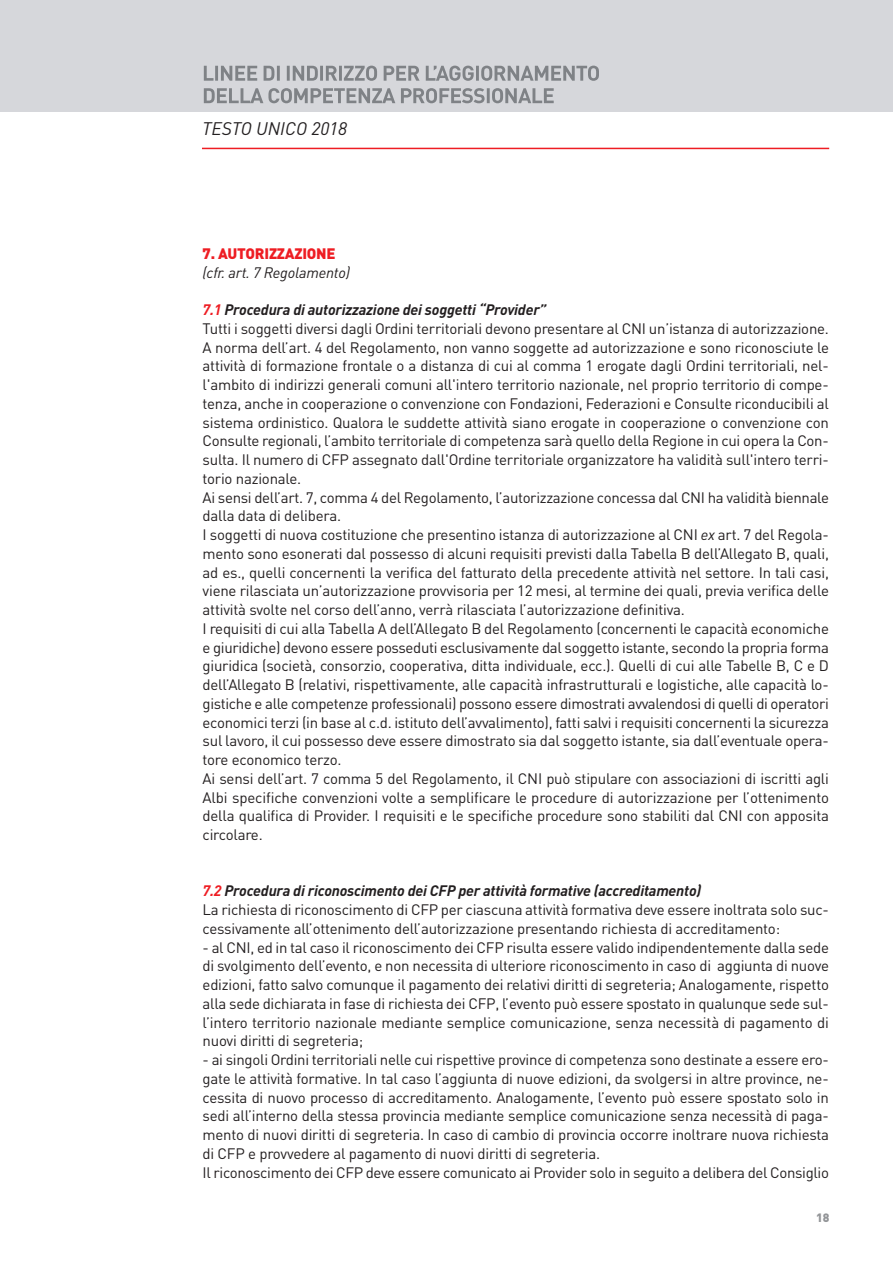
<style>
.page{position:relative;width:893px;height:1263px;background:#fff}
.page>*{position:absolute;margin:0;border:0;box-sizing:border-box;transform-origin:0 0}
.t1{font:italic 18px "DIN";color:#231f20}
.t2{font:15px/18.8px "DIN";letter-spacing:-.015em;color:#231f20}
.t3{font:italic 15px "DIN";letter-spacing:-.015em;color:#231f20}
.t4{font:900 15px "DIN";letter-spacing:-.015em;color:#ee1d23}
.t5{font:900 12px "DIN";color:#939598}
.s1{font-weight:700;font-style:italic;color:#ee1d23}
.s2{font-weight:700;font-style:italic}
.s3{font-style:italic}
</style>
<div class="page">
<div style="left:0;top:0;width:893px;height:111px;background:#d6d7db"></div>
<svg style="left:204px;top:66px;width:270px;height:15px"></svg>
<svg style="left:204px;top:88px;width:269px;height:15px"></svg>
<hr style="left:202px;top:148px;width:627px;height:1px;background:#ee1d23">
<p class="t1" style="left:202px;top:122px;width:147px">TESTO UNICO 2018</p>
<p class="t4" style="left:203px;top:248px;width:135px">7. AUTORIZZAZIONE</p>
<p class="t3" style="left:203px;top:267px;width:149px">(cfr. art. 7 Regolamento)</p>
<p class="t2" style="left:203px;top:302px;width:628px"><span class="s1">7.1</span> <span class="s2">Procedura di autorizzazione dei soggetti “Provider”<br></span>Tutti i soggetti diversi dagli Ordini territoriali devono presentare al CNI un’istanza di autorizzazione.<br>A norma dell’art. 4 del Regolamento, non vanno soggette ad autorizzazione e sono riconosciute le attività di formazione frontale o a distanza di cui al comma 1 erogate dagli Ordini territoriali, nel&shy;l'ambito di indirizzi generali comuni all'intero territorio nazionale, nel proprio territorio di compe&shy;tenza, anche in cooperazione o convenzione con Fondazioni, Federazioni e Consulte riconducibili al sistema ordinistico. Qualora le suddette attività siano erogate in cooperazione o convenzione con Consulte regionali, l’ambito territoriale di competenza sarà quello della Regione in cui opera la Con&shy;sulta. Il numero di CFP assegnato dall'Ordine territoriale organizzatore ha validità sull'intero terri&shy;torio nazionale.<br>Ai sensi dell’art. 7, comma 4 del Regolamento, l’autorizzazione concessa dal CNI ha validità biennale dalla data di delibera.<br>I soggetti di nuova costituzione che presentino istanza di autorizzazione al CNI <span class="s3">ex</span> art. 7 del Regola&shy;mento sono esonerati dal possesso di alcuni requisiti previsti dalla Tabella B dell’Allegato B, quali, ad es., quelli concernenti la verifica del fatturato della precedente attività nel settore. In tali casi, viene rilasciata un’autorizzazione provvisoria per 12 mesi, al termine dei quali, previa verifica delle attività svolte nel corso dell’anno, verrà rilasciata l’autorizzazione definitiva.<br>I requisiti di cui alla Tabella A dell’Allegato B del Regolamento (concernenti le capacità economiche e giuridiche) devono essere posseduti esclusivamente dal soggetto istante, secondo la propria forma giuridica (società, consorzio, cooperativa, ditta individuale, ecc.). Quelli di cui alle Tabelle B, C e D dell’Allegato B (relativi, rispettivamente, alle capacità infrastrutturali e logistiche, alle capacità lo&shy;gistiche e alle competenze professionali) possono essere dimostrati avvalendosi di quelli di operatori economici terzi (in base al c.d. istituto dell’avvalimento), fatti salvi i requisiti concernenti la sicurezza sul lavoro, il cui possesso deve essere dimostrato sia dal soggetto istante, sia dall’eventuale opera&shy;tore economico terzo.<br>Ai sensi dell’art. 7 comma 5 del Regolamento, il CNI può stipulare con associazioni di iscritti agli Albi specifiche convenzioni volte a semplificare le procedure di autorizzazione per l’ottenimento della qualifica di Provider. I requisiti e le specifiche procedure sono stabiliti dal CNI con apposita circolare.</p>
<p class="t2" style="left:203px;top:883px;width:628px"><span class="s1">7.2</span> <span class="s2">Procedura di riconoscimento dei CFP per attività formative (accreditamento)<br></span>La richiesta di riconoscimento di CFP per ciascuna attività formativa deve essere inoltrata solo suc&shy;cessivamente all’ottenimento dell’autorizzazione presentando richiesta di accreditamento:</p>
<p class="t2" style="left:203px;top:940px;width:628px;text-align:justify">- al CNI, ed in tal caso il riconoscimento dei CFP risulta essere valido indipendentemente dalla sede di svolgimento dell’evento, e non necessita di ulteriore riconoscimento in caso di aggiunta di nuove edizioni, fatto salvo comunque il pagamento dei relativi diritti di segreteria; Analogamente, rispetto alla sede dichiarata in fase di richiesta dei CFP, l’evento può essere spostato in qualunque sede sul&shy;l’intero territorio nazionale mediante semplice comunicazione, senza necessità di pagamento di nuovi diritti di segreteria;</p>
<p class="t2" style="left:203px;top:1052px;width:628px">- ai singoli Ordini territoriali nelle cui rispettive province di competenza sono destinate a essere ero&shy;gate le attività formative. In tal caso l’aggiunta di nuove edizioni, da svolgersi in altre province, ne&shy;cessita di nuovo processo di accreditamento. Analogamente, l’evento può essere spostato solo in sedi all’interno della stessa provincia mediante semplice comunicazione senza necessità di paga&shy;mento di nuovi diritti di segreteria. In caso di cambio di provincia occorre inoltrare nuova richiesta di CFP e provvedere al pagamento di nuovi diritti di segreteria.<br>Il riconoscimento dei CFP deve essere comunicato ai Provider solo in seguito a delibera del Consiglio</p>
<p class="t5" style="left:816px;top:1213px;width:15px">18</p>
</div>
